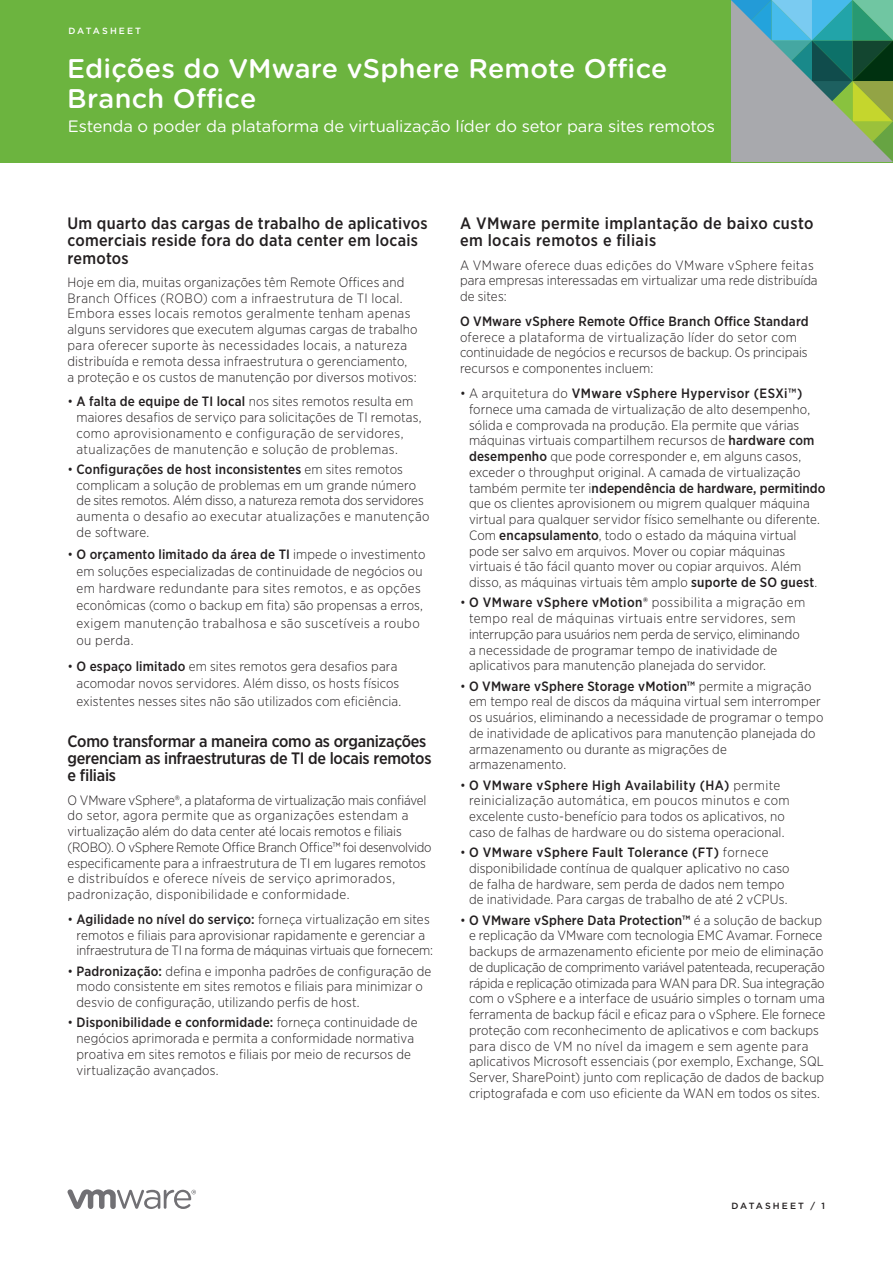
<style>
.page{position:relative;width:893px;height:1263px;background:#fff}
.page>*{position:absolute;margin:0;border:0;box-sizing:border-box;transform-origin:0 0}
._1a_Main_Title{font:500 27px/30px "Gotham Rounded";letter-spacing:.01em;color:#fff}
._4a_Subhead_1{font:500 16.5px/17.2px "Gotham Narrow";letter-spacing:.01em;color:#231f20}
._4a_Subhead_1-2{font:500 16.5px/17.2px "Gotham Narrow";letter-spacing:-.015em;color:#231f20}
._1b_Main_Subtitle{font:16.5px "Gotham Rounded";letter-spacing:-.01em;color:#fff}
._5a_Body{font:300 13.5px/15.8px "Gotham Narrow";letter-spacing:.01em;color:#231f20}
.Folio{font:500 9px "Gotham";letter-spacing:.235em;color:#231f20}
.Document_Type{font:500 9px "Gotham";letter-spacing:.235em;color:#fff}
.s1{font-weight:500}
</style>
<div class="page">
<div style="left:0;top:0;width:893px;height:162px;background:#6cb43f"></div>
<svg style="left:731px;top:0;width:162px;height:162px"></svg>
<svg style="left:68px;top:1189px;width:128px;height:20px"></svg>
<p class="Document_Type" style="left:68px;top:25px;width:74px">DATASHEET</p>
<p class="_1a_Main_Title" style="left:67px;top:52px;width:602px">Edições do VMware vSphere Remote Office<br>Branch Office</p>
<p class="_1b_Main_Subtitle" style="left:68px;top:115px;width:649px">Estenda o poder da plataforma de virtualização líder do setor para sites remotos</p>
<p class="_4a_Subhead_1" style="left:68px;top:215px;width:361px">Um quarto das cargas de trabalho de aplicativos comerciais reside fora do data center em locais remotos</p>
<p class="_5a_Body" style="left:68px;top:274px;width:351px">Hoje em dia, muitas organizações têm Remote Offices and Branch Offices (ROBO) com a infraestrutura de TI local.<br>Embora esses locais remotos geralmente tenham apenas alguns servidores que executem algumas cargas de trabalho para oferecer suporte às necessidades locais, a natureza distribuída e remota dessa infraestrutura o gerenciamento,<br>a proteção e os custos de manutenção por diversos motivos:</p>
<p class="_5a_Body" style="left:76px;top:393px;width:347px;text-indent:-9px">• <span class="s1">A falta de equipe de TI local</span> nos sites remotos resulta em maiores desafios de serviço para solicitações de TI remotas, como aprovisionamento e configuração de servidores, atualizações de manutenção e solução de problemas.</p>
<p class="_5a_Body" style="left:76px;top:461px;width:355px;text-indent:-9px">• <span class="s1">Configurações de host inconsistentes</span> em sites remotos complicam a solução de problemas em um grande número de sites remotos. Além disso, a natureza remota dos servidores aumenta o desafio ao executar atualizações e manutenção de software.</p>
<p class="_5a_Body" style="left:76px;top:545px;width:350px;line-height:17.2px;text-indent:-9px">• <span class="s1">O orçamento limitado da área de TI</span> impede o investimento em soluções especializadas de continuidade de negócios ou em hardware redundante para sites remotos, e as opções econômicas (como o backup em fita) são propensas a erros, exigem manutenção trabalhosa e são suscetíveis a roubo ou perda.</p>
<p class="_5a_Body" style="left:76px;top:657px;width:326px;line-height:17.2px;text-indent:-9px">• <span class="s1">O espaço limitado</span> em sites remotos gera desafios para acomodar novos servidores. Além disso, os hosts físicos existentes nesses sites não são utilizados com eficiência.</p>
<p class="_4a_Subhead_1-2" style="left:68px;top:732px;width:365px">Como transformar a maneira como as organizações gerenciam as infraestruturas de TI de locais remotos e filiais</p>
<p class="_5a_Body" style="left:68px;top:792px;width:366px">O VMware vSphere®, a plataforma de virtualização mais confiável do setor, agora permite que as organizações estendam a virtualização além do data center até locais remotos e filiais (ROBO). O vSphere Remote Office Branch Office™ foi desenvolvido especificamente para a infraestrutura de TI em lugares remotos e distribuídos e oferece níveis de serviço aprimorados, padronização, disponibilidade e conformidade.</p>
<p class="_5a_Body" style="left:76px;top:911px;width:358px;text-indent:-9px">• <span class="s1">Agilidade no nível do serviço:</span> forneça virtualização em sites remotos e filiais para aprovisionar rapidamente e gerenciar a infraestrutura de TI na forma de máquinas virtuais que fornecem:</p>
<p class="_5a_Body" style="left:76px;top:963px;width:356px;text-indent:-9px">• <span class="s1">Padronização:</span> defina e imponha padrões de configuração de modo consistente em sites remotos e filiais para minimizar o desvio de configuração, utilizando perfis de host.</p>
<p class="_5a_Body" style="left:76px;top:1014px;width:342px;text-indent:-9px">• <span class="s1">Disponibilidade e conformidade:</span> forneça continuidade de negócios aprimorada e permita a conformidade normativa proativa em sites remotos e filiais por meio de recursos de virtualização avançados.</p>
<p class="_4a_Subhead_1" style="left:460px;top:215px;width:355px">A VMware permite implantação de baixo custo em locais remotos e filiais</p>
<p class="_5a_Body" style="left:460px;top:257px;width:359px">A VMware oferece duas edições do VMware vSphere feitas para empresas interessadas em virtualizar uma rede distribuída de sites:</p>
<p class="_5a_Body" style="left:460px;top:313px;width:350px"><span class="s1">O VMware vSphere Remote Office Branch Office Standard </span>oferece a plataforma de virtualização líder do setor com continuidade de negócios e recursos de backup. Os principais recursos e componentes incluem:</p>
<p class="_5a_Body" style="left:469px;top:385px;width:358px;text-indent:-9px">• A arquitetura do <span class="s1">VMware vSphere Hypervisor (ESXi™) </span>fornece uma camada de virtualização de alto desempenho, sólida e comprovada na produção. Ela permite que várias máquinas virtuais compartilhem recursos de <span class="s1">hardware com desempenho</span> que pode corresponder e, em alguns casos, exceder o throughput original. A camada de virtualização também permite ter i<span class="s1">ndependência de hardware, permitindo </span>que os clientes aprovisionem ou migrem qualquer máquina virtual para qualquer servidor físico semelhante ou diferente.<br>Com <span class="s1">encapsulamento</span>, todo o estado da máquina virtual pode ser salvo em arquivos. Mover ou copiar máquinas virtuais é tão fácil quanto mover ou copiar arquivos. Além disso, as máquinas virtuais têm amplo <span class="s1">suporte de SO guest</span>.</p>
<p class="_5a_Body" style="left:469px;top:594px;width:338px;text-indent:-9px">• <span class="s1">O VMware vSphere vMotion®</span> possibilita a migração em tempo real de máquinas virtuais entre servidores, sem interrupção para usuários nem perda de serviço, eliminando a necessidade de programar tempo de inatividade de aplicativos para manutenção planejada do servidor.</p>
<p class="_5a_Body" style="left:469px;top:678px;width:356px;text-indent:-9px">• <span class="s1">O VMware vSphere Storage vMotion™</span> permite a migração em tempo real de discos da máquina virtual sem interromper os usuários, eliminando a necessidade de programar o tempo de inatividade de aplicativos para manutenção planejada do armazenamento ou durante as migrações de armazenamento.</p>
<p class="_5a_Body" style="left:469px;top:777px;width:322px;text-indent:-9px">• <span class="s1">O VMware vSphere High Availability (HA)</span> permite reinicialização automática, em poucos minutos e com excelente custo-benefício para todos os aplicativos, no caso de falhas de hardware ou do sistema operacional.</p>
<p class="_5a_Body" style="left:469px;top:844px;width:322px;text-indent:-9px">• <span class="s1">O VMware vSphere Fault Tolerance (FT)</span> fornece disponibilidade contínua de qualquer aplicativo no caso de falha de hardware, sem perda de dados nem tempo de inatividade. Para cargas de trabalho de até 2 vCPUs.</p>
<p class="_5a_Body" style="left:469px;top:912px;width:358px;text-indent:-9px">• <span class="s1">O VMware vSphere Data Protection™</span> é a solução de backup e replicação da VMware com tecnologia EMC Avamar. Fornece backups de armazenamento eficiente por meio de eliminação de duplicação de comprimento variável patenteada, recuperação rápida e replicação otimizada para WAN para DR. Sua integração com o vSphere e a interface de usuário simples o tornam uma ferramenta de backup fácil e eficaz para o vSphere. Ele fornece proteção com reconhecimento de aplicativos e com backups para disco de VM no nível da imagem e sem agente para aplicativos Microsoft essenciais (por exemplo, Exchange, SQL Server, SharePoint) junto com replicação de dados de backup criptografada e com uso eficiente da WAN em todos os sites.</p>
<p class="Folio" style="left:731px;top:1200px;width:95px">DATASHEET / 1</p>
</div>
